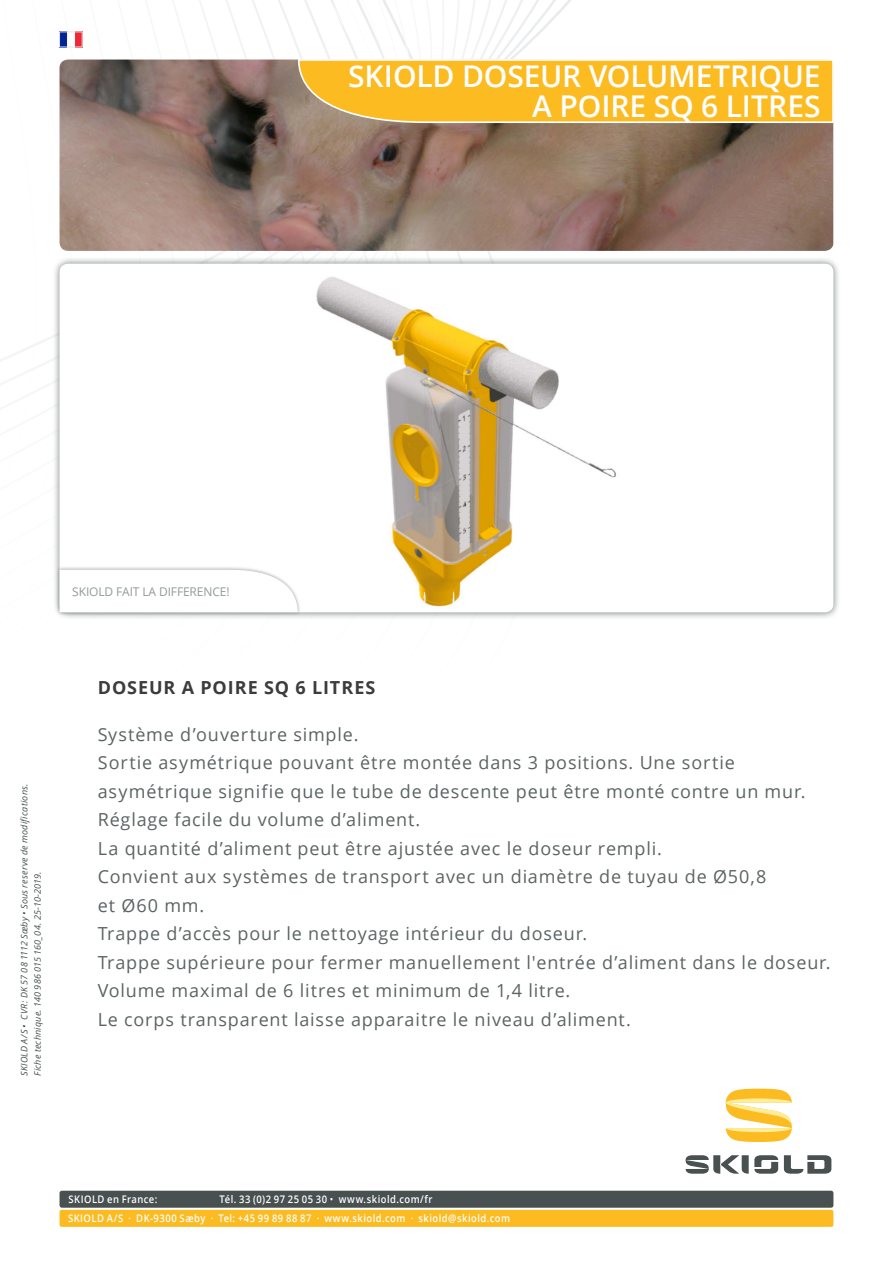
<style>
.page{position:relative;width:893px;height:1263px;background:#fff}
.page>*{position:absolute;margin:0;border:0;box-sizing:border-box;transform-origin:0 0}
.t1{font:600 30px/30px "Open Sans";letter-spacing:-.005em;color:#fff;text-align:right}
.t2{font:18px/28.5px "Open Sans";letter-spacing:.045em;color:#5b6363}
.t3{font:700 18px "Open Sans";letter-spacing:.055em;color:#3c3c3b}
.t4{font:12px "Open Sans";letter-spacing:-.01em;color:#929a9a}
.t5{font:600 10.5px "Open Sans";letter-spacing:.05em;color:#fff;scale:.9 1}
.t6{font:italic 9px/13.4px "Open Sans";letter-spacing:.02em;color:#485150}
.s1{font-weight:400}
</style>
<div class="page">
<svg style="left:0;top:0;width:834px;height:362px"></svg>
<div style="left:52px;top:256px;width:789px;height:364px;background:#485150;opacity:.75"></div>
<div style="left:60px;top:264px;width:773px;height:348px;background:#fff;border-radius:9px"></div>
<div style="left:60px;top:1210px;width:773px;height:17px;background:#fbbb21;border-radius:2px"></div>
<svg style="left:686px;top:1155px;width:145px;height:19px"></svg>
<svg style="left:726px;top:1089px;width:66px;height:53px"></svg>
<div style="left:60px;top:1191px;width:773px;height:17px;background:#485150;border-radius:2px"></div>
<img style="left:60px;top:60px;width:773px;height:191px">
<svg style="left:297px;top:58px;width:537px;height:66px;background:#f5bc35"></svg>
<div style="left:56px;top:566px;width:245px;height:50px;background:#485150;opacity:.5"></div>
<svg style="left:60px;top:570px;width:238px;height:42px"></svg>
<img style="left:316px;top:277px;width:300px;height:330px">
<img style="left:61px;top:34px;width:19px;height:11px">
<div style="left:59px;top:32px;width:23px;height:15px;border:1px solid #e4e7e7"></div>
<h1 class="t1" style="left:348px;top:60px;width:474px">SKIOLD DOSEUR VOLUMETRIQUE<br>A POIRE SQ 6 LITRES</h1>
<p class="t4" style="left:72px;top:583px;width:159px">SKIOLD FAIT LA DIFFERENCE!</p>
<p class="t6" style="left:17px;top:1076px;width:294px;rotate:-90deg">SKIOLD A/S • CVR: DK 57 08 1112 Sæby • Sous reserve de modifications.<br>Fiche technique. 140 986 015 160_04. 25-10-2019.</p>
<p class="t3" style="left:98px;top:675px;width:279px">DOSEUR A POIRE SQ 6 LITRES</p>
<p class="t2" style="left:98px;top:719px;width:734px">Système d’ouverture simple.<br>Sortie asymétrique pouvant être montée dans 3 positions. Une sortie asymétrique signifie que le tube de descente peut être monté contre un mur.<br>Réglage facile du volume d’aliment.<br>La quantité d’aliment peut être ajustée avec le doseur rempli.<br>Convient aux systèmes de transport avec un diamètre de tuyau de Ø50,8<br>et Ø60 mm.<br>Trappe d’accès pour le nettoyage intérieur du doseur.<br>Trappe supérieure pour fermer manuellement l'entrée d’aliment dans le doseur.<br>Volume maximal de 6 litres et minimum de 1,4 litre.<br>Le corps transparent laisse apparaitre le niveau d’aliment.</p>
<p class="t5" style="left:69px;top:1192px;width:100px">SKIOLD en France:</p>
<p class="t5" style="left:220px;top:1192px;width:238px">Tél. 33 (0)2 97 25 05 30 <span class="s1">•</span> www.skiold.com/fr</p>
<p class="t5" style="left:68px;top:1211px;width:493px">SKIOLD A/S · DK-9300 Sæby · Tel: +45 99 89 88 87 · www.skiold.com · skiold@skiold.com</p>
</div>
